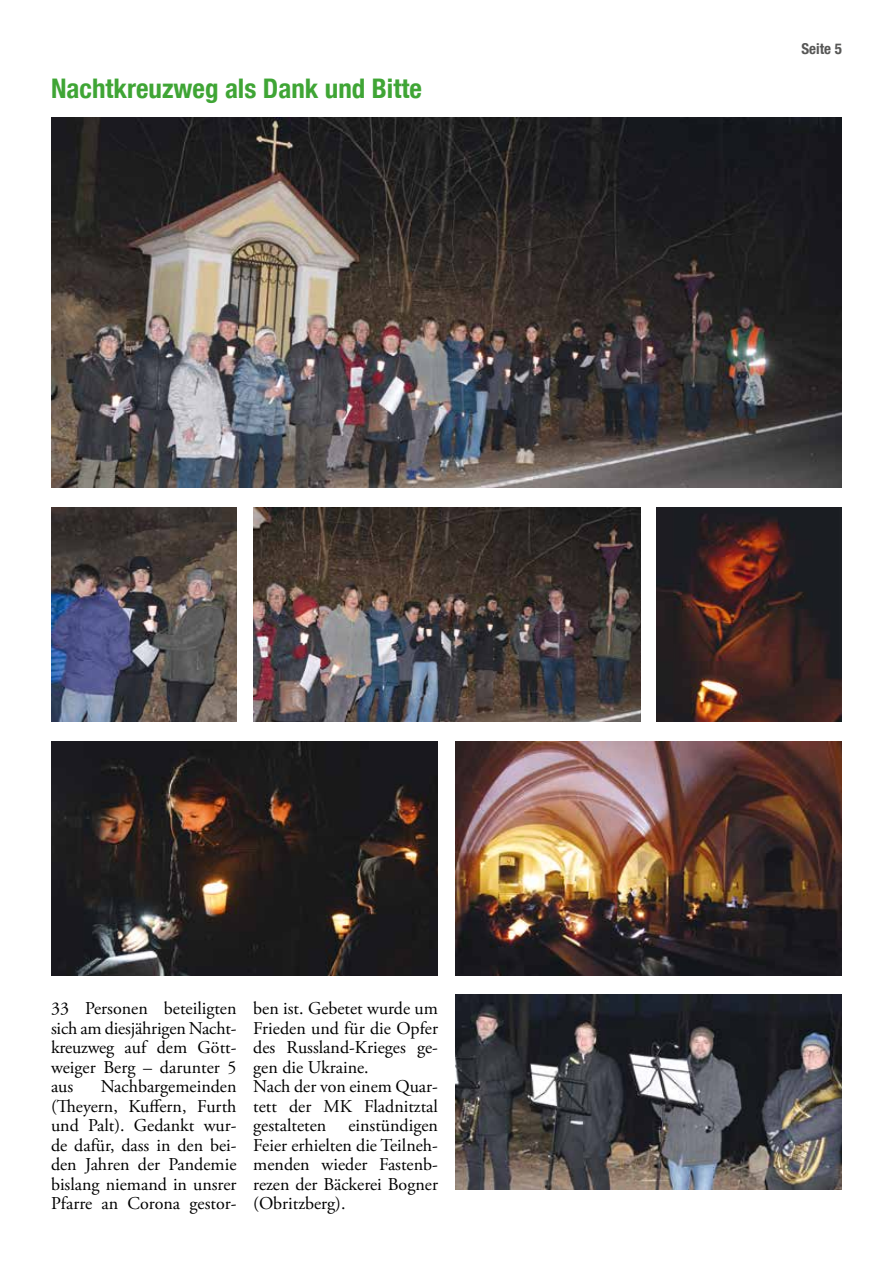
<style>
.page{position:relative;width:893px;height:1263px;background:#fff}
.page>*{position:absolute;margin:0;border:0;box-sizing:border-box;transform-origin:0 0}
.t1{font:700 condensed 27px "Helvetica Neue LT Com";color:#3fa535}
.t2{font:18px/19.5px "Adobe Garamond Pro";color:#000;text-align:justify}
.t3{font:700 condensed 15px "Helvetica Neue LT Com";color:#575756}
</style>
<div class="page">
<img style="left:51px;top:741px;width:387px;height:234px">
<img style="left:657px;top:507px;width:184px;height:215px">
<img style="left:51px;top:118px;width:791px;height:370px">
<img style="left:455px;top:741px;width:387px;height:234px">
<img style="left:51px;top:507px;width:185px;height:215px">
<img style="left:253px;top:507px;width:387px;height:215px">
<img style="left:455px;top:995px;width:386px;height:195px">
<h1 class="t1" style="left:51px;top:72px;width:372px">Nachtkreuzweg als Dank und Bitte</h1>
<p class="t2" style="left:51px;top:999px;width:187px">33 Personen beteiligten sich am diesjährigen Nacht&shy;kreuzweg auf dem Gött&shy;weiger Berg – darunter 5 aus</p>
<p class="t2" style="left:51px;top:1077px;width:187px;text-indent:50px">Nachbargemeinden (Theyern, Kuffern, Furth und Palt). Gedankt wur&shy;de dafür, dass in den bei&shy;den Jahren der Pandemie bislang niemand in unsrer Pfarre an Corona gestor-</p>
<p class="t2" style="left:253px;top:999px;width:186px;text-align:left">ben ist. Gebetet wurde um<br>Frieden und für die Opfer des Russland-Krieges ge&shy;gen die Ukraine.<br>Nach der von einem Quar&shy;tett der MK Fladnitztal gestalteten einstündigen<br>Feier erhielten die Teilneh&shy;menden wieder Fastenb&shy;rezen der Bäckerei Bogner (Obritzberg).</p>
<p class="t3" style="left:801px;top:40px;width:42px">Seite 5</p>
</div>
